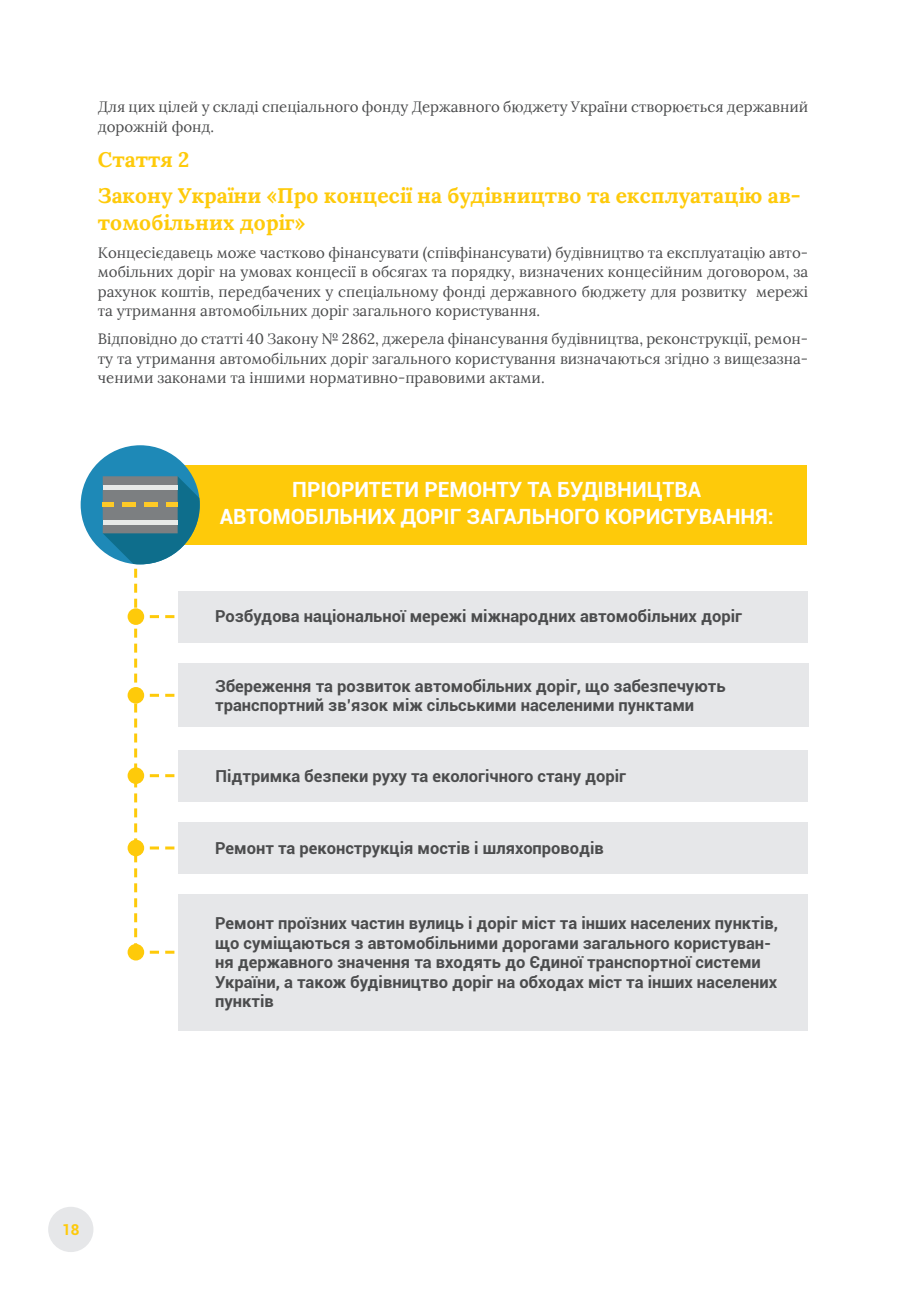
<style>
.page{position:relative;width:906px;height:1289px;background:#fff}
.page>*{position:absolute;margin:0;border:0;box-sizing:border-box;transform-origin:0 0}
.ПОдзаголовок_3{font:700 21px/27px "Lora";color:#feca0a}
.Подзаголовок_2{font:700 21px/27px "Roboto";color:#fff;text-align:center}
.Текст_основной{font:700 16.5px/19.5px "Roboto";color:#4b4c4d}
.Текст_основной-2{font:15px/19.5px "Lora";color:#4b4c4d;text-align:justify}
.t1{font:700 15px "Roboto";color:#feca0a}
</style>
<div class="page">
<div style="left:48px;top:1206px;width:45px;height:45px;background:#e6e7e9;border-radius:50%"></div>
<div style="left:128px;top:943px;width:16px;height:17px;background:#feca0a;border-radius:50%"></div>
<div style="left:178px;top:591px;width:629px;height:51px;background:#e6e7e9"></div>
<div style="left:98px;top:465px;width:708px;height:79px;background:#feca0a"></div>
<div style="left:178px;top:663px;width:630px;height:64px;background:#e6e7e9"></div>
<div style="left:179px;top:750px;width:629px;height:51px;background:#e6e7e9"></div>
<div style="left:178px;top:822px;width:629px;height:51px;background:#e6e7e9"></div>
<div style="left:178px;top:894px;width:629px;height:136px;background:#e6e7e9"></div>
<div style="left:81px;top:445px;width:119px;height:119px;background:#1e89b7;border-radius:50%"></div>
<svg style="left:103px;top:476px;width:97px;height:477px"></svg>
<div style="left:123px;top:502px;width:13px;height:5px;background:#feca26"></div>
<div style="left:145px;top:502px;width:13px;height:5px;background:#feca26"></div>
<div style="left:103px;top:502px;width:11px;height:5px;background:#feca26"></div>
<div style="left:166px;top:502px;width:12px;height:5px;background:#feca26"></div>
<hr style="left:103px;top:485px;width:75px;height:4px;background:#e7e9e7">
<hr style="left:103px;top:520px;width:75px;height:4px;background:#e7e9e7">
<p class="Текст_основной-2" style="left:98px;top:97px;width:712px">Для цих цілей у складі спеціального фонду Державного бюджету України створюється державний дорожній фонд.</p>
<p class="ПОдзаголовок_3" style="left:98px;top:146px;width:93px">Стаття 2</p>
<p class="ПОдзаголовок_3" style="left:98px;top:181px;width:704px">Закону України «Про концесії на будівництво та експлуатацію ав&shy;томобільних доріг»</p>
<p class="Текст_основной-2" style="left:98px;top:243px;width:712px">Концесієдавець може частково фінансувати (співфінансувати) будівництво та експлуатацію авто&shy;мобільних доріг на умовах концесії в обсягах та порядку, визначених концесійним договором, за рахунок коштів, передбачених у спеціальному фонді державного бюджету для розвитку мережі та утримання автомобільних доріг загального користування.</p>
<p class="Текст_основной-2" style="left:98px;top:329px;width:712px">Відповідно до статті 40 Закону № 2862, джерела фінансування будівництва, реконструкції, ремон&shy;ту та утримання автомобільних доріг загального користування визначаються згідно з вищезазна&shy;ченими законами та іншими нормативно-правовими актами.</p>
<p class="Подзаголовок_2" style="left:220px;top:475px;width:555px">ПРІОРИТЕТИ РЕМОНТУ ТА БУДІВНИЦТВА<br>АВТОМОБІЛЬНИХ ДОРІГ ЗАГАЛЬНОГО КОРИСТУВАННЯ:</p>
<p class="Текст_основной" style="left:215px;top:606px;width:528px">Розбудова національної мережі міжнародних автомобільних доріг</p>
<p class="Текст_основной" style="left:215px;top:675px;width:512px">Збереження та розвиток автомобільних доріг, що забезпечують транспортний зв’язок між сільськими населеними пунктами</p>
<p class="Текст_основной" style="left:215px;top:765px;width:412px">Підтримка безпеки руху та екологічного стану доріг</p>
<p class="Текст_основной" style="left:215px;top:837px;width:390px">Ремонт та реконструкція мостів і шляхопроводів</p>
<p class="Текст_основной" style="left:215px;top:912px;width:564px">Ремонт проїзних частин вулиць і доріг міст та інших населених пунктів, що суміщаються з автомобільними дорогами загального користуван&shy;ня державного значення та входять до Єдиної транспортної системи України, а також будівництво доріг на обходах міст та інших населених пунктів</p>
<p class="t1" style="left:62px;top:1218px;width:19px">18</p>
</div>
